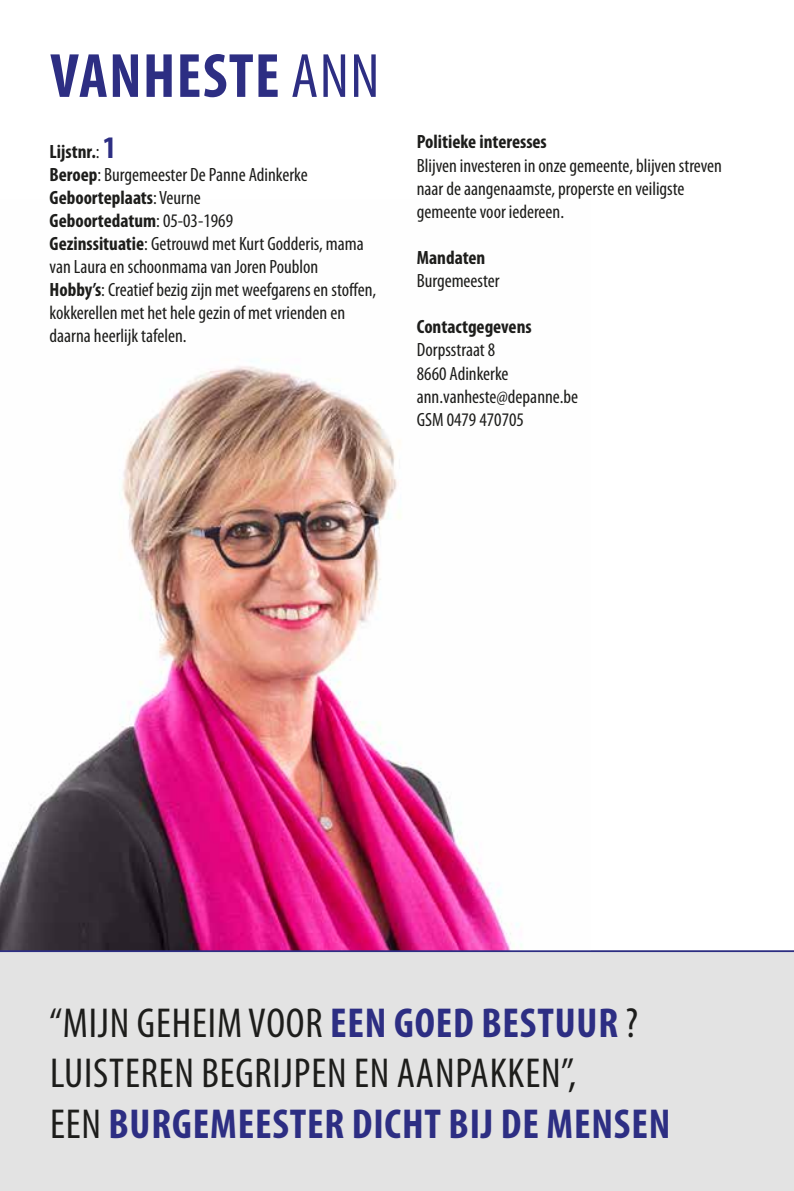
<style>
.page{position:relative;width:794px;height:1191px;background:#fff}
.page>*{position:absolute;margin:0;border:0;box-sizing:border-box;transform-origin:0 0}
.t1{font:700 condensed 63px "Myriad Pro";letter-spacing:.02em;color:#2d2e83}
.t2{font:condensed 42px/50.4px "Myriad Pro";letter-spacing:.02em;color:#1d1d1b}
.t3{font:condensed 19.25px/23.1px "Myriad Pro";color:#1d1d1b}
.t4{font:700 condensed 19.25px "Myriad Pro";color:#1d1d1b}
.s1{font-weight:400}
.s2{font-weight:700}
.s3{font-weight:700;font-size:31.5px;color:#2d2e83}
.s4{font-weight:700;color:#2d2e83}
</style>
<div class="page">
<div style="left:0;top:950px;width:794px;height:241px;background:#e3e3e3"></div>
<img style="left:0;top:361px;width:522px;height:589px">
<hr style="left:0;top:950px;width:794px;height:2px;background:#2d2e83">
<h1 class="t1" style="left:50px;top:41px;width:331px">VANHESTE <span class="s1">ANN</span></h1>
<p class="t3" style="left:50px;top:140px;width:328px"><span class="s2">Lijstnr.</span>: <span class="s3">1<br></span><span class="s2">Beroep</span>: Burgemeester De Panne Adinkerke <span class="s2">Geboorteplaats</span>: Veurne<br><span class="s2">Geboortedatum</span>: 05-03-1969<br><span class="s2">Gezinssituatie</span>: Getrouwd met Kurt Godderis, mama van Laura en schoonmama van Joren Poublon <span class="s2">Hobby’s</span>: Creatief bezig zijn met weefgarens en stoffen, kokkerellen met het hele gezin of met vrienden en daarna heerlijk tafelen.</p>
<p class="t4" style="left:417px;top:131px;width:131px">Politieke interesses</p>
<p class="t3" style="left:417px;top:154px;width:307px">Blijven investeren in onze gemeente, blijven streven naar de aangenaamste, properste en veiligste gemeente voor iedereen.</p>
<p class="t4" style="left:417px;top:247px;width:70px">Mandaten</p>
<p class="t3" style="left:417px;top:269px;width:84px">Burgemeester</p>
<p class="t4" style="left:417px;top:316px;width:116px">Contactgegevens</p>
<p class="t3" style="left:417px;top:339px;width:163px">Dorpsstraat 8<br>8660 Adinkerke ann.vanheste@depanne.be<br>GSM 0479 470705</p>
<h2 class="t2" style="left:50px;top:998px;width:622px">“MIJN GEHEIM VOOR <span class="s4">EEN GOED BESTUUR</span> ?<br>LUISTEREN BEGRIJPEN EN AANPAKKEN”,<br>EEN <span class="s4">BURGEMEESTER DICHT BIJ DE MENSEN</span></h2>
</div>
